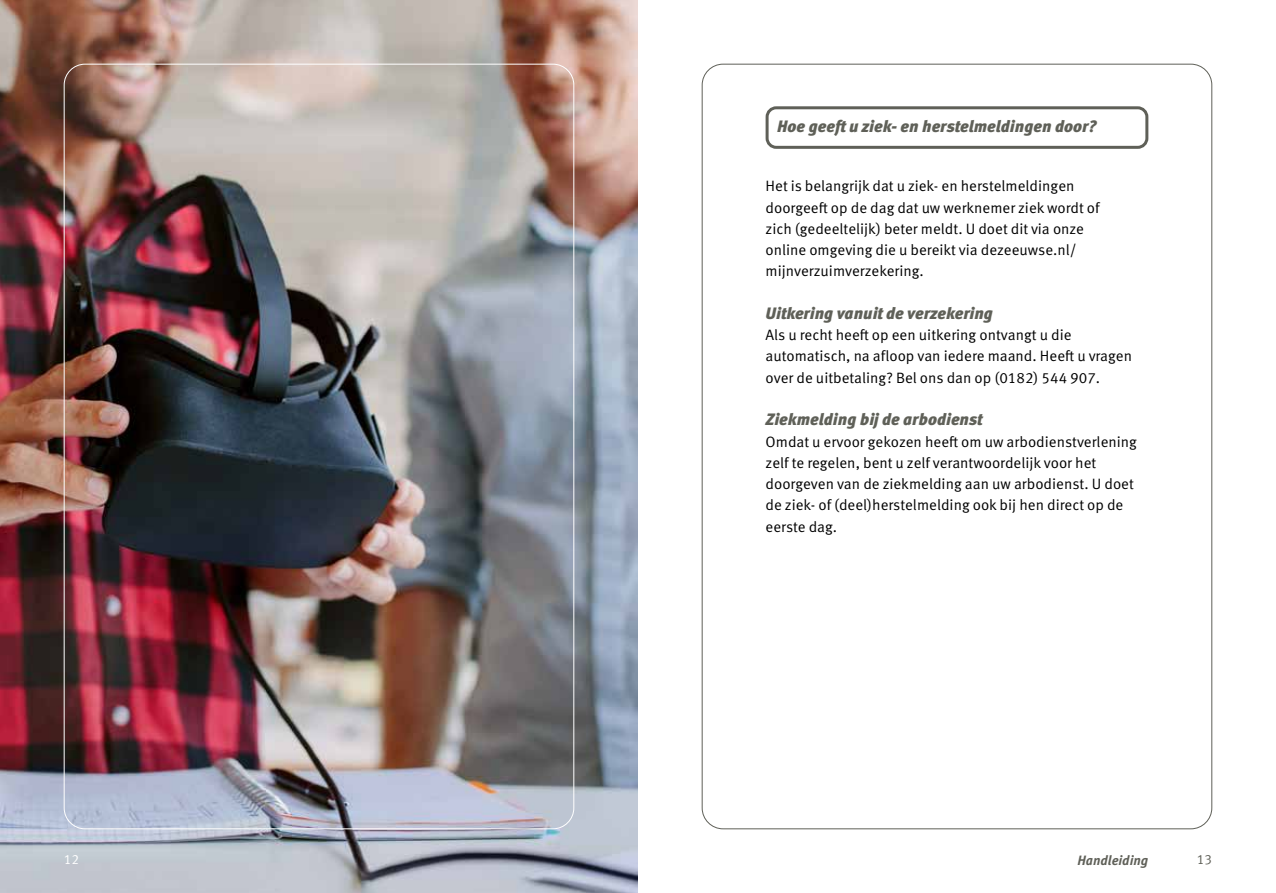
<style>
.page{position:relative;width:1276px;height:893px;background:#fff}
.page>*{position:absolute;margin:0;border:0;box-sizing:border-box;transform-origin:0 0}
.t1{font:italic 900 16.5px "Meta OT";color:#5f6058}
.t2{font:15px/21.3px "Meta OT Norm";color:#000}
.t3{font:italic 700 13.5px "Meta OT";color:#5f6058}
.t4{font:13.5px "Meta OT Norm";color:#fff}
.t5{font:13.5px "Meta OT Norm";color:#5f6058}
</style>
<div class="page">
<img style="left:0;top:0;width:638px;height:893px">
<div style="left:765px;top:106px;width:383px;height:43px;border:3px solid #5f6058;border-radius:9px"></div>
<p class="t1" style="left:777px;top:116px;width:321px">Hoe geeft u ziek- en herstelmeldingen door?</p>
<p class="t2" style="left:765px;top:176px;width:336px">Het is belangrijk dat u ziek- en herstelmeldingen doorgeeft op de dag dat uw werknemer ziek wordt of zich (gedeeltelijk) beter meldt. U doet dit via onze online omgeving die u bereikt via dezeeuwse.nl/ mijnverzuimverzekering.</p>
<p class="t1" style="left:765px;top:303px;width:229px">Uitkering vanuit de verzekering</p>
<p class="t2" style="left:765px;top:325px;width:368px">Als u recht heeft op een uitkering ontvangt u die automatisch, na afloop van iedere maand. Heeft u vragen over de uitbetaling? Bel ons dan op (0182) 544 907.</p>
<p class="t1" style="left:765px;top:409px;width:218px">Ziekmelding bij de arbodienst</p>
<p class="t2" style="left:765px;top:431px;width:373px">Omdat u ervoor gekozen heeft om uw arbodienstverlening zelf te regelen, bent u zelf verantwoordelijk voor het doorgeven van de ziekmelding aan uw arbodienst. U doet de ziek- of (deel)herstelmelding ook bij hen direct op de eerste dag.</p>
<p class="t4" style="left:64px;top:852px;width:17px">12</p>
<p class="t3" style="left:1077px;top:852px;width:73px">Handleiding</p>
<p class="t5" style="left:1196px;top:852px;width:17px">13</p>
</div>
